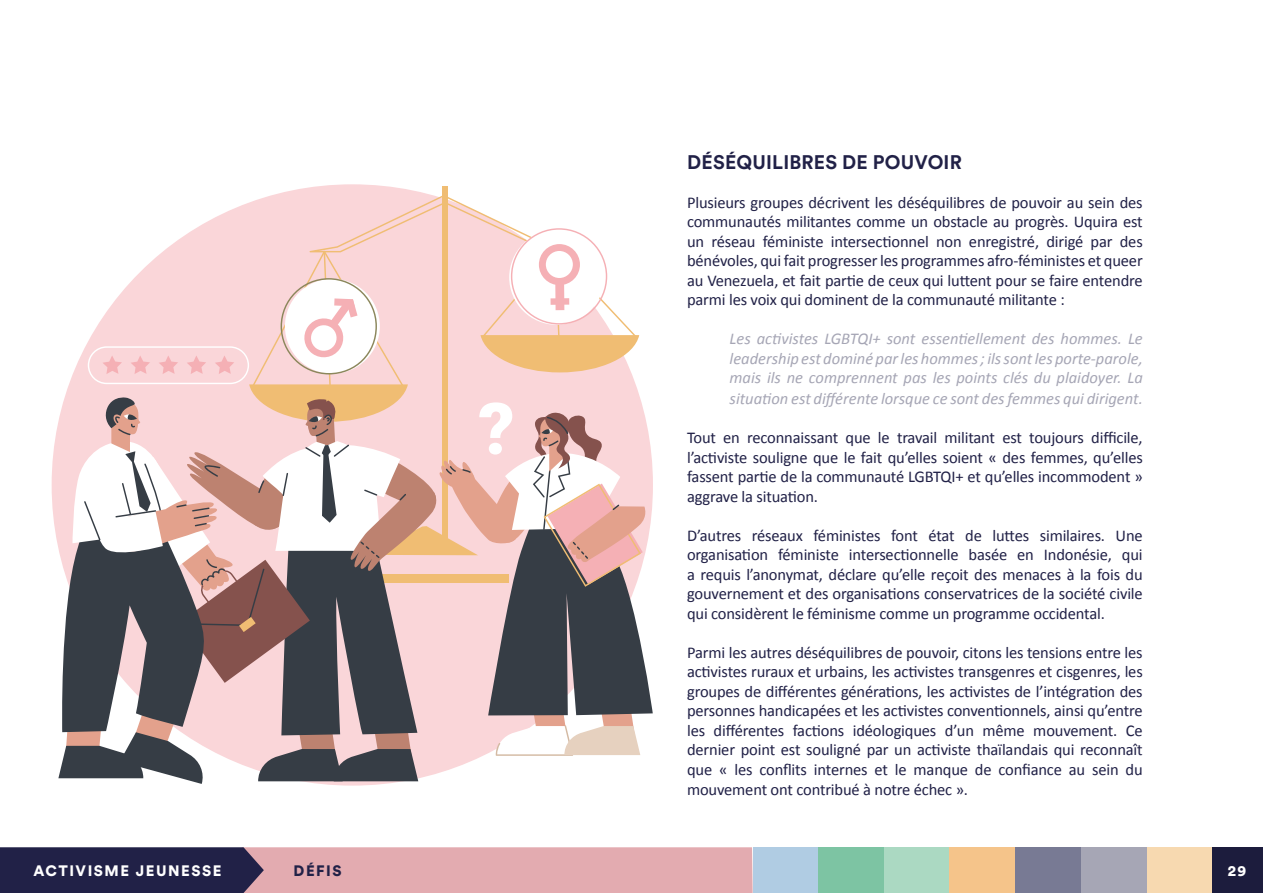
<style>
.page{position:relative;width:1263px;height:893px;background:#fff}
.page>*{position:absolute;margin:0;border:0;box-sizing:border-box;transform-origin:0 0}
.t1{font:700 19.5px "Circular Std";letter-spacing:.01em;color:#212147}
.t2{font:16.5px/19.5px "Calibri";letter-spacing:-.01em;color:#212147;text-align:justify}
.t3{font:italic 16.5px/20px "Calibri";color:#a6a6b5;text-align:justify}
.t4{font:900 15px "Circular Std";letter-spacing:.1em;color:#fff}
.t5{font:900 15px "Circular Std";letter-spacing:.1em;color:#212147}
</style>
<div class="page">
<div style="left:1212px;top:847px;width:51px;height:46px;background:#1c1c3d"></div>
<div style="left:1146px;top:847px;width:66px;height:46px;background:#f7d9b0"></div>
<div style="left:753px;top:847px;width:65px;height:46px;background:#b0cce3"></div>
<div style="left:818px;top:847px;width:66px;height:46px;background:#7dc4a3"></div>
<div style="left:884px;top:847px;width:65px;height:46px;background:#abd9c2"></div>
<div style="left:949px;top:847px;width:66px;height:46px;background:#f5c48a"></div>
<div style="left:1015px;top:847px;width:66px;height:46px;background:#787a94"></div>
<div style="left:1080px;top:847px;width:66px;height:46px;background:#a6a6b5"></div>
<svg style="left:0;top:847px;width:753px;height:46px;background:#a27d8d"></svg>
<div style="left:442px;top:187px;width:5px;height:361px;background:#f0bd73"></div>
<svg style="left:58px;top:195px;width:595px;height:589px"></svg>
<p class="t4" style="left:34px;top:861px;width:189px">ACTIVISME JEUNESSE</p>
<p class="t5" style="left:294px;top:861px;width:49px">DÉFIS</p>
<p class="t1" style="left:687px;top:149px;width:276px">DÉSÉQUILIBRES DE POUVOIR</p>
<p class="t2" style="left:687px;top:193px;width:457px">Plusieurs groupes décrivent les déséquilibres de pouvoir au sein des communautés militantes comme un obstacle au progrès. Uquira est un réseau féministe intersectionnel non enregistré, dirigé par des bénévoles, qui fait progresser les programmes afro-féministes et queer au Venezuela, et fait partie de ceux qui luttent pour se faire entendre parmi les voix qui dominent de la communauté militante :</p>
<p class="t3" style="left:730px;top:328px;width:415px">Les activistes LGBTQI+ sont essentiellement des hommes. Le leadership est dominé par les hommes ; ils sont les porte-parole, mais ils ne comprennent pas les points clés du plaidoyer. La situation est différente lorsque ce sont des femmes qui dirigent.</p>
<p class="t2" style="left:687px;top:428px;width:457px">Tout en reconnaissant que le travail militant est toujours difficile, l’activiste souligne que le fait qu’elles soient « des femmes, qu’elles fassent partie de la communauté LGBTQI+ et qu’elles incommodent » aggrave la situation.</p>
<p class="t2" style="left:687px;top:525px;width:457px">D’autres réseaux féministes font état de luttes similaires. Une organisation féministe intersectionnelle basée en Indonésie, qui a requis l’anonymat, déclare qu’elle reçoit des menaces à la fois du gouvernement et des organisations conservatrices de la société civile qui considèrent le féminisme comme un programme occidental.</p>
<p class="t2" style="left:687px;top:642px;width:457px">Parmi les autres déséquilibres de pouvoir, citons les tensions entre les activistes ruraux et urbains, les activistes transgenres et cisgenres, les groupes de différentes générations, les activistes de l’intégration des personnes handicapées et les activistes conventionnels, ainsi qu’entre les différentes factions idéologiques d’un même mouvement. Ce dernier point est souligné par un activiste thaïlandais qui reconnaît que « les conflits internes et le manque de confiance au sein du mouvement ont contribué à notre échec ».</p>
<p class="t4" style="left:1228px;top:861px;width:20px">29</p>
</div>
